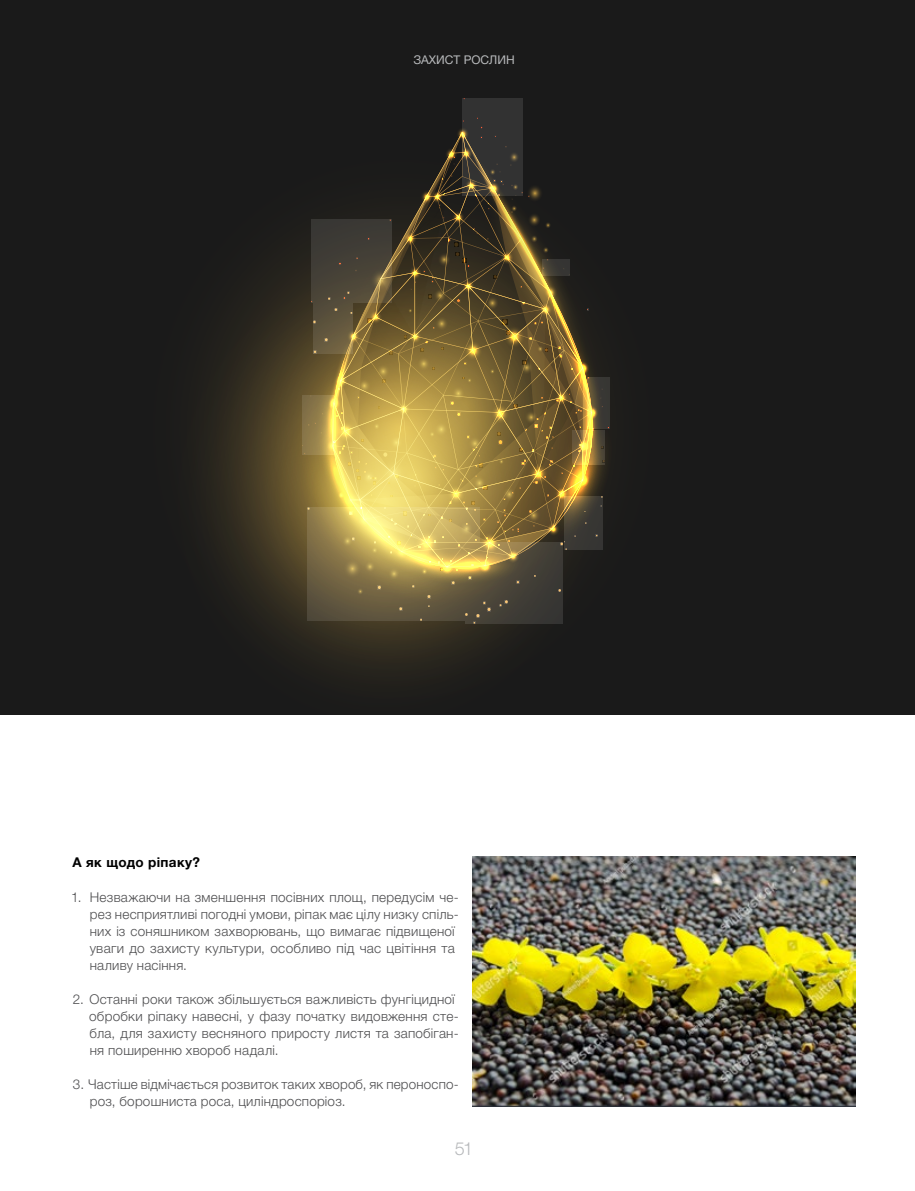
<style>
.page{position:relative;width:915px;height:1191px;background:#fff}
.page>*{position:absolute;margin:0;border:0;box-sizing:border-box;transform-origin:0 0}
.t1{font:300 18px "Helvetica Neue LTW1 G";color:#b7b9bb}
.t2{font:300 13.5px/17px "Helvetica Neue LTW1 G";letter-spacing:.015em;color:#4d4d4f}
.t3{font:700 13.5px "Helvetica Neue LTW1 G";letter-spacing:.025em;color:#000}
.t4{font:12px "Helvetica Neue LTW1 G";color:#b7b9bb}
</style>
<div class="page">
<div style="left:0;top:0;width:914px;height:714px;background:#1a1a1a"></div>
<svg style="left:457px;top:118px;width:66px;height:18px"></svg>
<svg style="left:201px;top:136px;width:409px;height:541px"></svg>
<img style="left:472px;top:856px;width:383px;height:250px">
<p class="t4" style="left:413px;top:52px;width:103px">ЗАХИСТ РОСЛИН</p>
<p class="t3" style="left:72px;top:854px;width:129px">А як щодо ріпаку?</p>
<p class="t2" style="left:90px;top:888px;width:370px;text-indent:-19px">1. Незважаючи на зменшення посівних площ, передусім че&shy;рез несприятливі погодні умови, ріпак має цілу низку спіль&shy;них із соняшником захворювань, що вимагає підвищеної уваги до захисту культури, особливо під час цвітіння та наливу насіння.</p>
<p class="t2" style="left:89px;top:990px;width:371px;text-indent:-16px">2. Останні роки також збільшується важливість фунгіцидної обробки ріпаку навесні, у фазу початку видовження сте&shy;бла, для захисту весняного приросту листя та запобіган&shy;ня поширенню хвороб надалі.</p>
<p class="t2" style="left:90px;top:1075px;width:370px;text-indent:-17px">3. Частіше відмічається розвиток таких хвороб, як пероноспо&shy;роз, борошниста роса, циліндроспоріоз.</p>
<h1 class="t1" style="left:454px;top:1137px;width:20px">51</h1>
</div>
